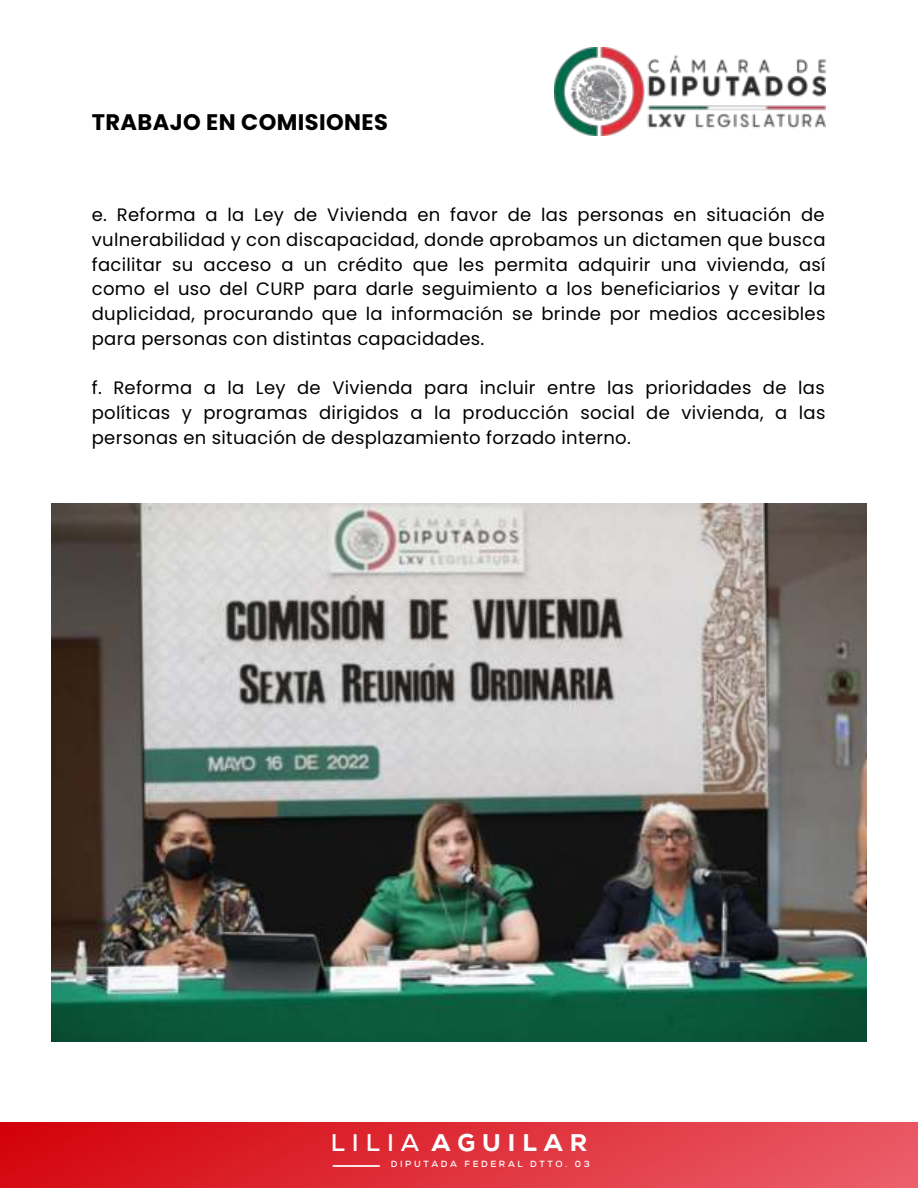
<style>
.page{position:relative;width:918px;height:1188px;background:#fff}
.page>*{position:absolute;margin:0;border:0;box-sizing:border-box;transform-origin:0 0}
.t1{font:800 24.15px "Nexa";letter-spacing:.29em;color:#fff}
.t2{font:700 22.5px "Poppins";letter-spacing:.015em;color:#000}
.t3{font:18px/24.8px "Poppins";letter-spacing:.015em;color:#000;text-align:justify}
.t4{font:700 9px "Nexa";letter-spacing:.29em;color:#fff}
.s1{font-weight:700}
</style>
<div class="page">
<div style="left:1px;top:1123px;width:916px;height:65px;background:linear-gradient(to right,#d4050d,#ea5b67)"></div>
<hr style="left:333px;top:1165px;width:47px;height:2px;background:#fff">
<img style="left:555px;top:48px;width:271px;height:87px">
<img style="left:52px;top:504px;width:814px;height:538px">
<p class="t2" style="left:92px;top:109px;width:298px">TRABAJO EN COMISIONES</p>
<p class="t3" style="left:92px;top:202px;width:735px">e. Reforma a la Ley de Vivienda en favor de las personas en situación de vulnerabilidad y con discapacidad, donde aprobamos un dictamen que busca facilitar su acceso a un crédito que les permita adquirir una vivienda, así como el uso del CURP para darle seguimiento a los beneficiarios y evitar la duplicidad, procurando que la información se brinde por medios accesibles para personas con distintas capacidades.</p>
<p class="t3" style="left:92px;top:376px;width:735px">f. Reforma a la Ley de Vivienda para incluir entre las prioridades de las políticas y programas dirigidos a la producción social de vivienda, a las personas en situación de desplazamiento forzado interno.</p>
<h1 class="t1" style="left:331px;top:1127px;width:258px"><span class="s1">LILIA</span> AGUILAR</h1>
<p class="t4" style="left:391px;top:1158px;width:200px">DIPUTADA FEDERAL DTTO. 03</p>
</div>
